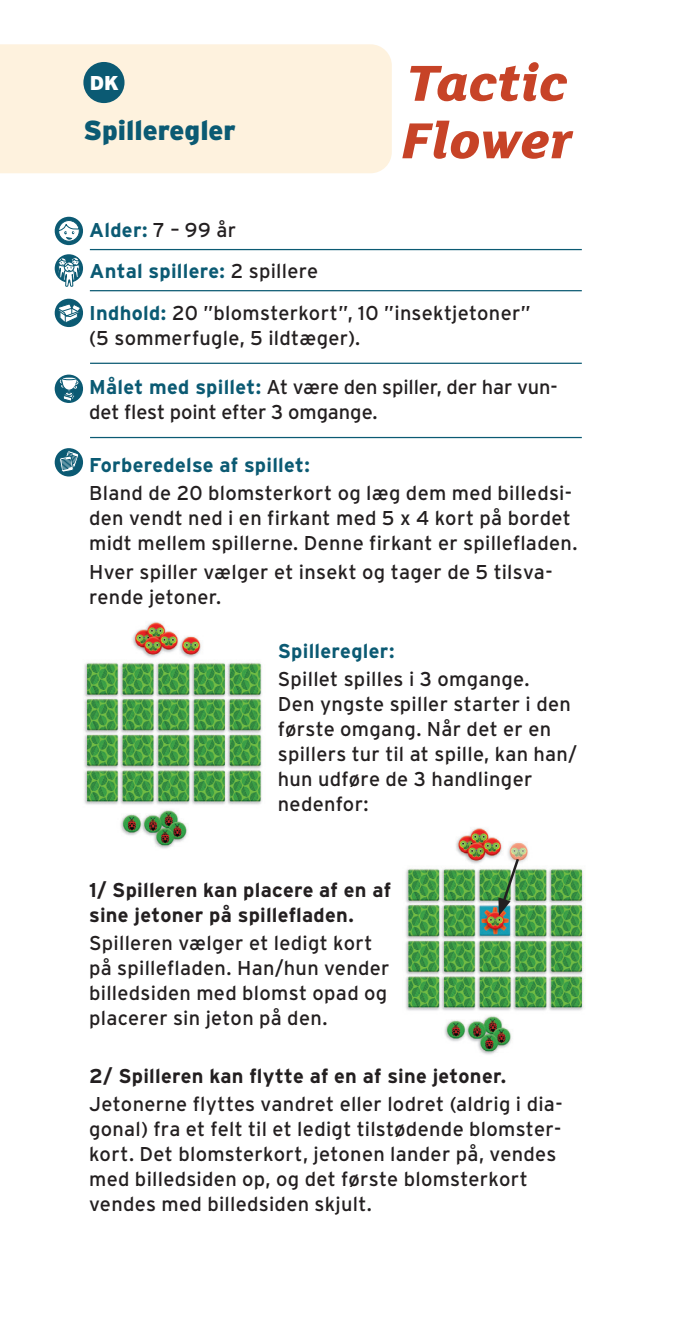
<style>
.page{position:relative;width:675px;height:1344px;background:#fff}
.page>*{position:absolute;margin:0;border:0;box-sizing:border-box;transform-origin:0 0}
.t1{font:italic 800 55px/57.5px "FS Lola";color:#c74327}
.t2{font:900 27.5px "Interstate";color:#0b5a73}
.t3{font:20px/25px "Interstate";letter-spacing:.015em;color:#231f20}
.t4{font:700 20px/25px "Interstate";letter-spacing:.015em;color:#231f20}
.t5{font:20px/25px "Interstate";letter-spacing:-.005em;color:#231f20}
.t6{font:700 20px "Interstate";letter-spacing:.015em;color:#0b5a73}
.t7{font:900 20px "Interstate";color:#fff}
.s1{font-weight:400;color:#231f20}
.s2{font-weight:700;color:#0b5a73}
</style>
<div class="page">
<hr style="left:90px;top:249px;width:492px;height:1px;background:#0b5a73">
<hr style="left:90px;top:290px;width:492px;height:1px;background:#0b5a73">
<hr style="left:90px;top:437px;width:492px;height:1px;background:#0b5a73">
<hr style="left:90px;top:362px;width:492px;height:2px;background:#0b5a73">
<div style="left:55px;top:217px;width:28px;height:28px;background:#0b5a73;border-radius:50%"></div>
<div style="left:58px;top:220px;width:22px;height:21px;border:1px solid #0b5a73;border-radius:50%"></div>
<svg style="left:58px;top:220px;width:22px;height:20px"></svg>
<div style="left:55px;top:254px;width:28px;height:28px;background:#0b5a73;border-radius:50%"></div>
<svg style="left:58px;top:256px;width:22px;height:31px"></svg>
<div style="left:55px;top:299px;width:28px;height:28px;background:#0b5a73;border-radius:50%"></div>
<svg style="left:56px;top:303px;width:28px;height:21px"></svg>
<svg style="left:55px;top:374px;width:28px;height:29px"></svg>
<svg style="left:59px;top:378px;width:20px;height:25px"></svg>
<div style="left:62px;top:377px;width:15px;height:3px;border:1px solid #0b5a73;border-radius:50%"></div>
<div style="left:55px;top:448px;width:28px;height:28px;background:#0b5a73;border-radius:50%"></div>
<svg style="left:59px;top:450px;width:20px;height:23px"></svg>
<div style="left:0;top:44px;width:392px;height:129px;background:#fef2de"></div>
<div style="left:83px;top:62px;width:41px;height:41px;background:#0b5a73;border-radius:50%"></div>
<img style="left:84px;top:621px;width:178px;height:228px">
<img style="left:405px;top:828px;width:179px;height:227px">
<svg style="left:498px;top:856px;width:23px;height:59px"></svg>
<p class="t7" style="left:90px;top:72px;width:31px">DK</p>
<h2 class="t2" style="left:83px;top:115px;width:154px">Spilleregler</h2>
<p class="t6" style="left:89px;top:219px;width:148px">Alder: <span class="s1">7 – 99 år</span></p>
<h1 class="t1" style="left:401px;top:51px;width:173px">Tactic<br>Flower</h1>
<p class="t3" style="left:89px;top:250px;width:443px;line-height:41.8px"><span class="s2">Antal spillere:</span> 2 spillere<br><span class="s2">Indhold:</span> 20 ”blomsterkort”, 10 ”insektjetoner”</p>
<p class="t3" style="left:89px;top:325px;width:273px">(5 sommerfugle, 5 ildtæger).</p>
<p class="t5" style="left:89px;top:374px;width:470px"><span class="s2">Målet med spillet:</span> At være den spiller, der har vun&shy;det flest point efter 3 omgange.</p>
<p class="t6" style="left:89px;top:453px;width:222px">Forberedelse af spillet:</p>
<p class="t3" style="left:89px;top:480px;width:490px">Bland de 20 blomsterkort og læg dem med billedsi&shy;den vendt ned i en firkant med 5 x 4 kort på bordet midt mellem spillerne. Denne firkant er spillefladen.</p>
<p class="t3" style="left:89px;top:559px;width:465px">Hver spiller vælger et insekt og tager de 5 tilsva&shy;rende jetoner.</p>
<p class="t6" style="left:278px;top:639px;width:118px">Spilleregler:</p>
<p class="t3" style="left:278px;top:666px;width:301px">Spillet spilles i 3 omgange.<br>Den yngste spiller starter i den første omgang. Når det er en spillers tur til at spille, kan han/ hun udføre de 3 handlinger nedenfor:</p>
<p class="t4" style="left:89px;top:877px;width:303px">1/ Spilleren kan placere af en af sine jetoner på spillefladen.</p>
<p class="t3" style="left:89px;top:930px;width:302px">Spilleren vælger et ledigt kort på spillefladen. Han/hun vender billedsiden med blomst opad og placerer sin jeton på den.</p>
<p class="t4" style="left:89px;top:1062px;width:418px">2/ Spilleren kan flytte af en af sine jetoner.</p>
<p class="t3" style="left:89px;top:1091px;width:475px">Jetonerne flyttes vandret eller lodret (aldrig i dia&shy;gonal) fra et felt til et ledigt tilstødende blomster&shy;kort. Det blomsterkort, jetonen lander på, vendes med billedsiden op, og det første blomsterkort vendes med billedsiden skjult.</p>
</div>
